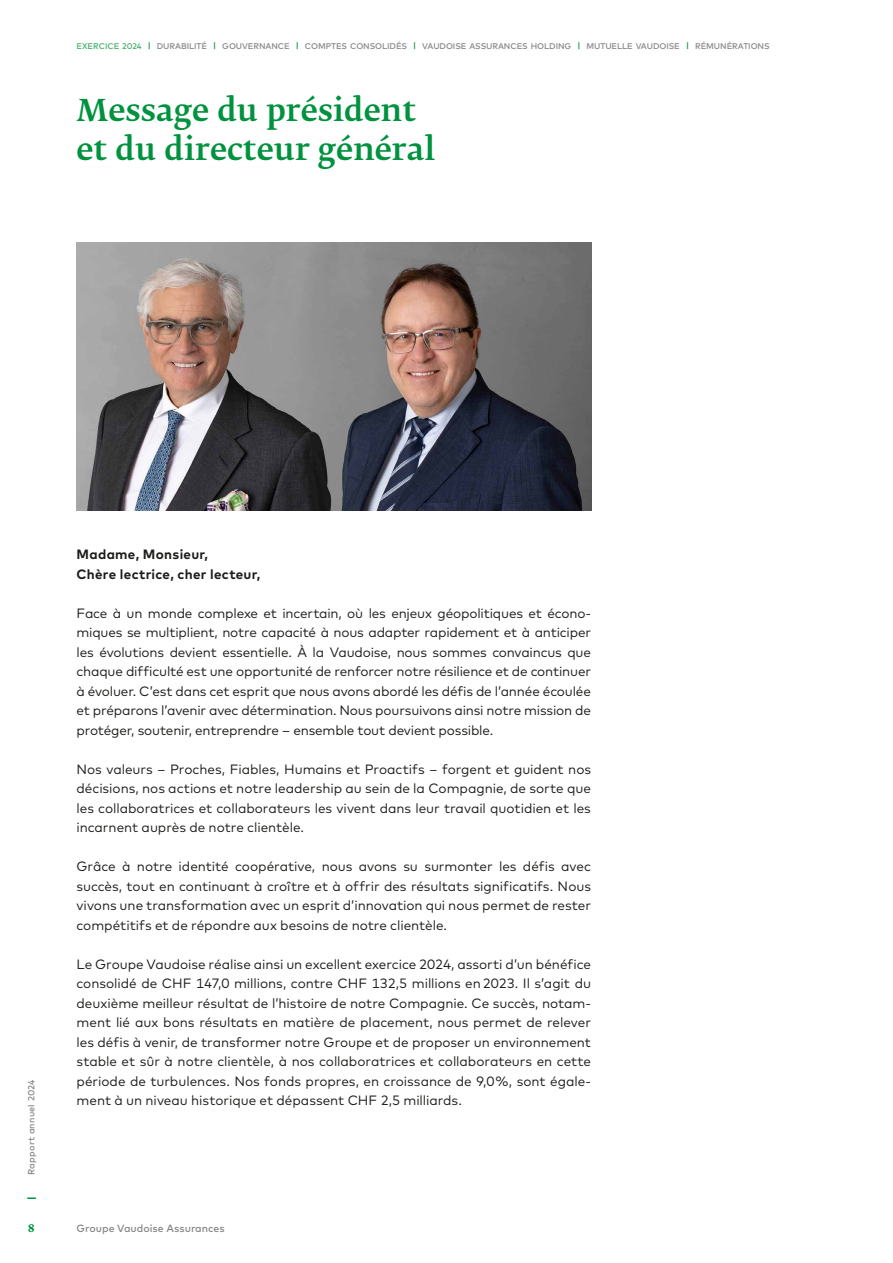
<style>
.page{position:relative;width:893px;height:1263px;background:#fff}
.page>*{position:absolute;margin:0;border:0;box-sizing:border-box;transform-origin:0 0}
.t1{font:500 30px/39px "Fedra Serif B Pro";color:#00923e}
.t2{font:13.5px/19.5px "Mark Pro";letter-spacing:-.005em;color:#1d1d1b;text-align:justify}
.t3{font:700 13.5px/19.5px "Mark Pro";letter-spacing:.02em;color:#1d1d1b}
.t4{font:500 10.5px "Mark Pro";color:#898888}
.t5{font:700 10.5px "Fedra Serif B Pro";color:#00923e}
.t6{font:500 9px "Mark Pro";letter-spacing:.02em;color:#898888}
.t7{font:500 8.25px "Mark Pro";letter-spacing:-.01em;color:#898888}
.s1{color:#48ae6e}
.s2{color:#00923e}
</style>
<div class="page">
<svg style="left:27px;top:1197px;width:9px;height:2px"></svg>
<img style="left:77px;top:242px;width:514px;height:268px">
<p class="t7" style="left:77px;top:40px;width:695px"><span class="s1">EXERCICE 2024</span> <span class="s2">|</span> DURABILITÉ <span class="s2">|</span> GOUVERNANCE <span class="s2">|</span> COMPTES CONSOLIDÉS <span class="s2">|</span> VAUDOISE ASSURANCES HOLDING <span class="s2">|</span> MUTUELLE VAUDOISE <span class="s2">|</span> RÉMUNÉRATIONS</p>
<h1 class="t1" style="left:77px;top:91px;width:360px">Message du président et du directeur général</h1>
<p class="t6" style="left:25px;top:1175px;width:97px;rotate:-90deg">Rapport annuel 2024</p>
<p class="t3" style="left:77px;top:544px;width:185px">Madame, Monsieur,<br>Chère lectrice, cher lecteur,</p>
<p class="t2" style="left:77px;top:602px;width:516px">Face à un monde complexe et incertain, où les enjeux géopolitiques et écono&shy;miques se multiplient, notre capacité à nous adapter rapidement et à anticiper les évolutions devient essentielle. À la Vaudoise, nous sommes convaincus que chaque difficulté est une opportunité de renforcer notre résilience et de continuer à évoluer. C’est dans cet esprit que nous avons abordé les défis de l’année écoulée et préparons l’avenir avec détermination. Nous poursuivons ainsi notre mission de protéger, soutenir, entreprendre – ensemble tout devient possible.</p>
<p class="t2" style="left:77px;top:758px;width:516px">Nos valeurs – Proches, Fiables, Humains et Proactifs – forgent et guident nos décisions, nos actions et notre leadership au sein de la Compagnie, de sorte que les collaboratrices et collaborateurs les vivent dans leur travail quotidien et les incarnent auprès de notre clientèle.</p>
<p class="t2" style="left:77px;top:856px;width:516px">Grâce à notre identité coopérative, nous avons su surmonter les défis avec succès, tout en continuant à croître et à offrir des résultats significatifs. Nous vivons une transformation avec un esprit d’innovation qui nous permet de rester compétitifs et de répondre aux besoins de notre clientèle.</p>
<p class="t2" style="left:77px;top:953px;width:516px">Le Groupe Vaudoise réalise ainsi un excellent exercice 2024, assorti d’un bénéfice consolidé de CHF 147,0 millions, contre CHF 132,5 millions en 2023. Il s’agit du deuxième meilleur résultat de l’histoire de notre Compagnie. Ce succès, notam&shy;ment lié aux bons résultats en matière de placement, nous permet de relever les défis à venir, de transformer notre Groupe et de proposer un environnement stable et sûr à notre clientèle, à nos collaboratrices et collaborateurs en cette période de turbulences. Nos fonds propres, en croissance de 9,0 %, sont égale&shy;ment à un niveau historique et dépassent CHF 2,5 milliards.</p>
<p class="t5" style="left:28px;top:1222px;width:8px">8</p>
<p class="t4" style="left:77px;top:1220px;width:150px">Groupe Vaudoise Assurances</p>
</div>
